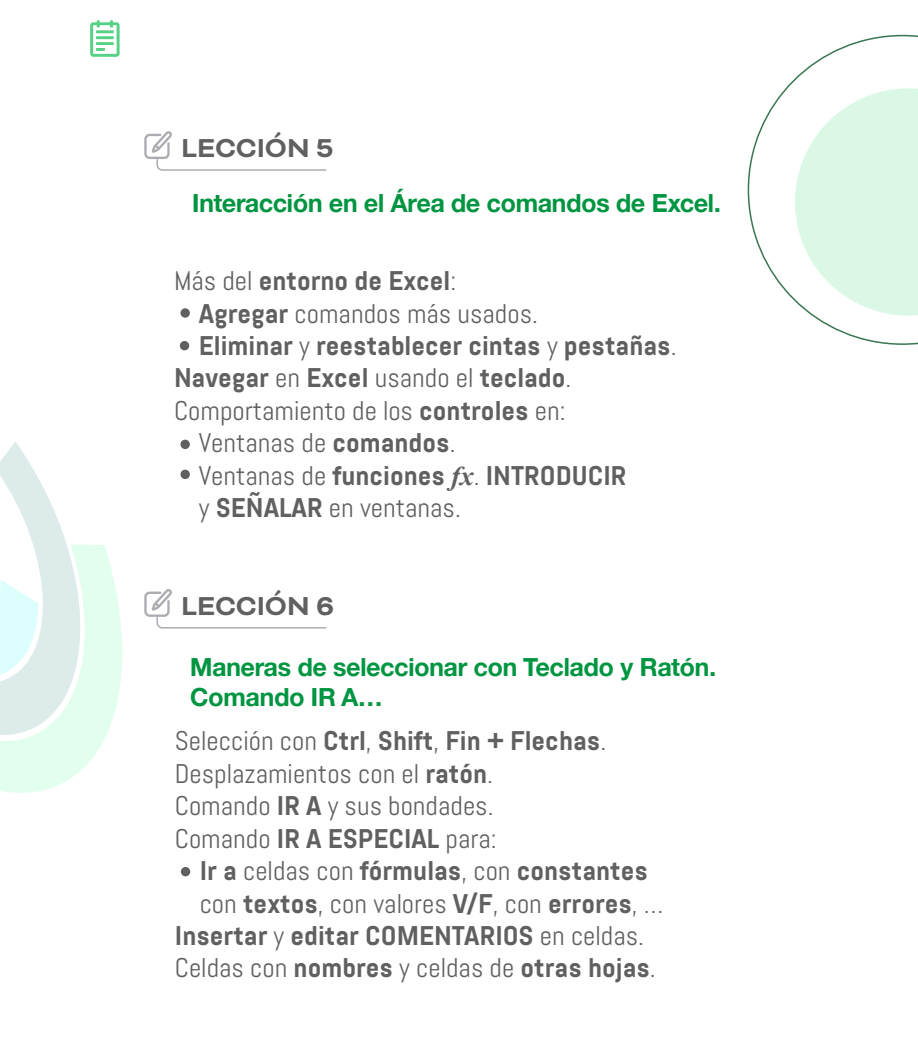
<style>
.page{position:relative;width:918px;height:1051px;background:#fff}
.page>*{position:absolute;margin:0;border:0;box-sizing:border-box;transform-origin:0 0}
.t1{font:700 29.85px "Bicyclette";letter-spacing:-.005em;color:#606060}
.t2{font:27px/32.4px "Abel Pro";color:#606060}
.t3{font:700 27px "Abel Pro";color:#606060}
.t4{font:700 25.5px/30.6px "Helvetica";color:#009540}
.s1{font-weight:400}
.s2{font-weight:700}
.s3{font-family:"Times New Roman";font-style:italic}
</style>
<div class="page">
<svg style="left:0;top:545px;width:122px;height:247px;fill:#e1feef"></svg>
<svg style="left:0;top:441px;width:80px;height:294px"></svg>
<svg style="left:748px;top:35px;width:170px;height:310px"></svg>
<svg style="left:144px;top:589px;width:183px;height:40px"></svg>
<div style="left:181px;top:866px;width:9px;height:10px;background:#606060;border-radius:50%"></div>
<svg style="left:144px;top:131px;width:183px;height:40px"></svg>
<div style="left:180px;top:308px;width:10px;height:9px;background:#606060;border-radius:50%"></div>
<div style="left:180px;top:469px;width:10px;height:10px;background:#606060;border-radius:50%"></div>
<div style="left:180px;top:439px;width:10px;height:10px;background:#606060;border-radius:50%"></div>
<div style="left:180px;top:341px;width:9px;height:9px;background:#606060;border-radius:50%"></div>
<svg style="left:90px;top:20px;width:30px;height:37px"></svg>
<p class="t1" style="left:181px;top:129px;width:154px">LECCI”N 5</p>
<p class="t4" style="left:192px;top:187px;width:530px">InteracciÛn en el £rea de comandos de Excel.</p>
<p class="t3" style="left:174px;top:265px;width:284px"><span class="s1">Más del</span> entorno de Excel<span class="s1">:</span></p>
<p class="t2" style="left:199px;top:297px;width:340px"><span class="s2">Agregar</span> comandos más usados.</p>
<p class="t3" style="left:199px;top:330px;width:479px">Eliminar <span class="s1">y</span> reestablecer cintas <span class="s1">y</span> pestaÒas<span class="s1">.</span></p>
<p class="t3" style="left:174px;top:362px;width:399px">Navegar <span class="s1">en</span> Excel <span class="s1">usando el</span> teclado<span class="s1">.</span></p>
<p class="t2" style="left:174px;top:394px;width:393px">Comportamiento de los <span class="s2">controles</span> en:</p>
<p class="t2" style="left:199px;top:426px;width:258px">Ventanas de <span class="s2">comandos</span>.</p>
<p class="t3" style="left:199px;top:459px;width:429px"><span class="s1">Ventanas de</span> funciones <span class="s3">fx</span><span class="s1">.</span> INTRODUCIR</p>
<p class="t2" style="left:199px;top:491px;width:263px">y <span class="s2">SE—ALAR</span> en ventanas.</p>
<p class="t1" style="left:181px;top:587px;width:155px">LECCI”N 6</p>
<p class="t4" style="left:190px;top:651px;width:527px">Maneras de seleccionar con Teclado y RatÛn.<br>Comando IR AÖ</p>
<p class="t2" style="left:175px;top:724px;width:433px">Selección con <span class="s2">Ctrl</span>, <span class="s2">Shift</span>, <span class="s2">Fin + Flechas</span>.<br>Desplazamientos con el <span class="s2">ratÛn</span>.<br>Comando <span class="s2">IR A</span> y sus bondades.<br>Comando <span class="s2">IR A ESPECIAL</span> para:</p>
<p class="t3" style="left:200px;top:855px;width:450px">Ir a <span class="s1">celdas con</span> fÛrmulas<span class="s1">, con</span> constantes</p>
<p class="t2" style="left:200px;top:886px;width:465px">con <span class="s2">textos</span>, con valores <span class="s2">V/F</span>, con <span class="s2">errores</span>, …</p>
<p class="t3" style="left:175px;top:919px;width:471px">Insertar <span class="s1">y</span> editar COMENTARIOS <span class="s1">en celdas.</span></p>
<p class="t2" style="left:175px;top:951px;width:482px">Celdas con <span class="s2">nombres</span> y celdas de <span class="s2">otras hojas</span>.</p>
</div>
